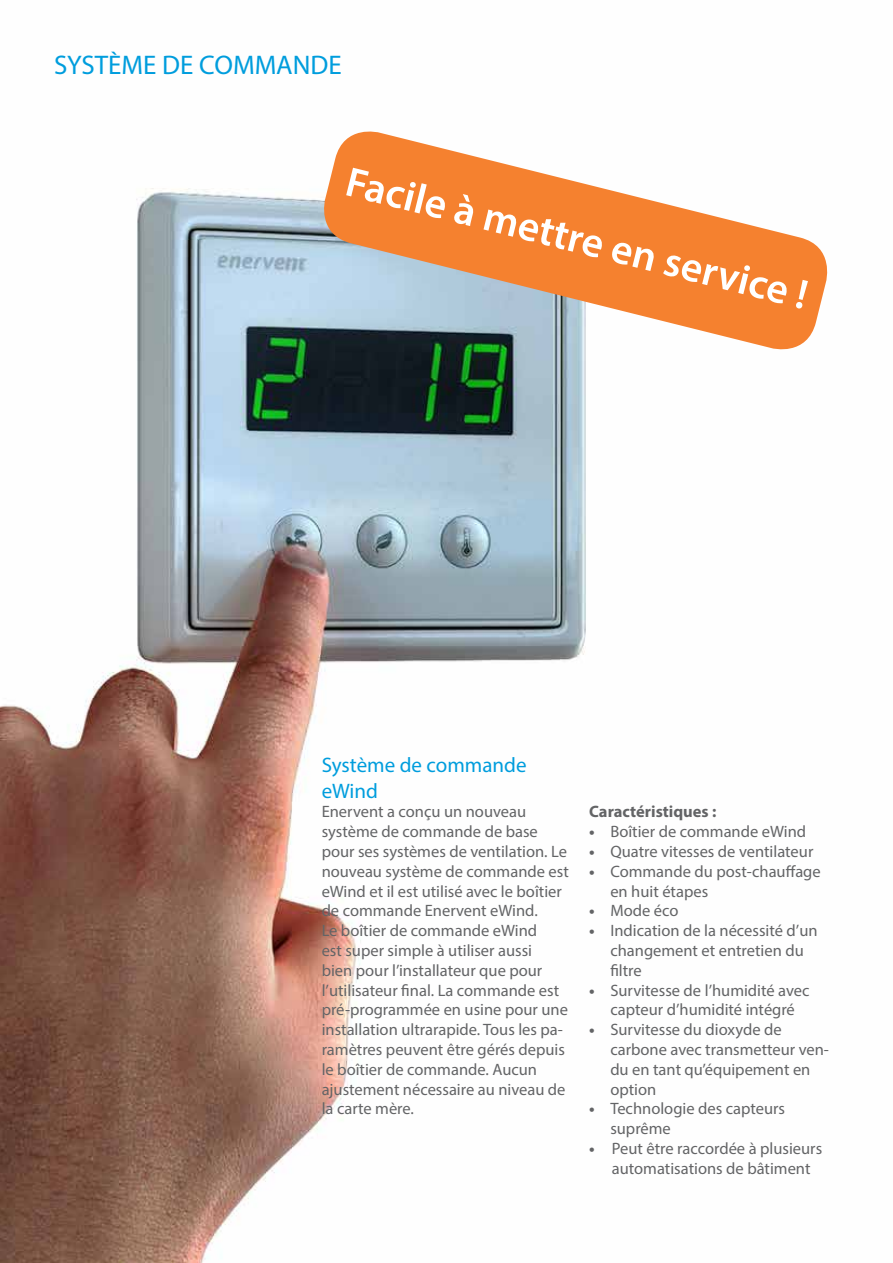
<style>
.page{position:relative;width:893px;height:1263px;background:#fff}
.page>*{position:absolute;margin:0;border:0;box-sizing:border-box;transform-origin:0 0}
.t1{font:600 42px "Myriad Pro";color:#fff}
.t2{font:27px "Myriad Pro";color:#009ddd}
.t3{font:21px/25.2px "Myriad Pro";color:#009ddd}
.t4{font:16.5px/19.8px "Myriad Pro";color:#636466}
.t5{font:700 16.5px "Myriad Pro";color:#636466}
.s1{font-weight:700}
</style>
<div class="page">
<img style="left:0;top:188px;width:586px;height:1075px">
<svg style="left:316px;top:131px;width:512px;height:226px;fill:#f5812f"></svg>
<h2 class="t2" style="left:54px;top:49px;width:289px">SYSTÈME DE COMMANDE</h2>
<h1 class="t1" style="left:353px;top:155px;width:476px;rotate:14deg">Facile à mettre en service !</h1>
<p class="t3" style="left:322px;top:752px;width:206px">Système de commande eWind</p>
<p class="t4" style="left:322px;top:802px;width:249px">Enervent a conçu un nouveau système de commande de base pour ses systèmes de ventilation. Le nouveau système de commande est eWind et il est utilisé avec le boîtier de commande Enervent eWind.<br>Le boîtier de commande eWind<br>est super simple à utiliser aussi<br>bien pour l’installateur que pour l’utilisateur final. La commande est pré-programmée en usine pour une installation ultrarapide. Tous les pa&shy;ramètres peuvent être gérés depuis le boîtier de commande. Aucun ajustement nécessaire au niveau de la carte mère.</p>
<p class="t5" style="left:589px;top:801px;width:129px">Caractéristiques :</p>
<p class="t4" style="left:589px;top:821px;width:218px"><span class="s1">•</span> Boîtier de commande eWind</p>
<p class="t4" style="left:589px;top:841px;width:226px"><span class="s1">•</span> Quatre vitesses de ventilateur</p>
<p class="t4" style="left:610px;top:861px;width:212px;text-indent:-21px"><span class="s1">•</span> Commande du post-chauffage en huit étapes</p>
<p class="t4" style="left:589px;top:901px;width:91px"><span class="s1">•</span> Mode éco</p>
<p class="t4" style="left:610px;top:920px;width:209px;text-indent:-21px"><span class="s1">•</span> Indication de la nécessité d’un changement et entretien du filtre</p>
<p class="t4" style="left:589px;top:980px;width:222px;text-align:center"><span class="s1">•</span> Survitesse de l’humidité avec capteur d’humidité intégré</p>
<p class="t4" style="left:610px;top:1019px;width:220px;text-indent:-21px"><span class="s1">•</span> Survitesse du dioxyde de carbone avec transmetteur ven&shy;du en tant qu’équipement en option</p>
<p class="t4" style="left:610px;top:1099px;width:176px;text-indent:-21px"><span class="s1">•</span> Technologie des capteurs suprême</p>
<p class="t4" style="left:612px;top:1138px;width:212px;text-indent:-23px"><span class="s1">•</span> Peut être raccordée à plusieurs automatisations de bâtiment</p>
</div>
